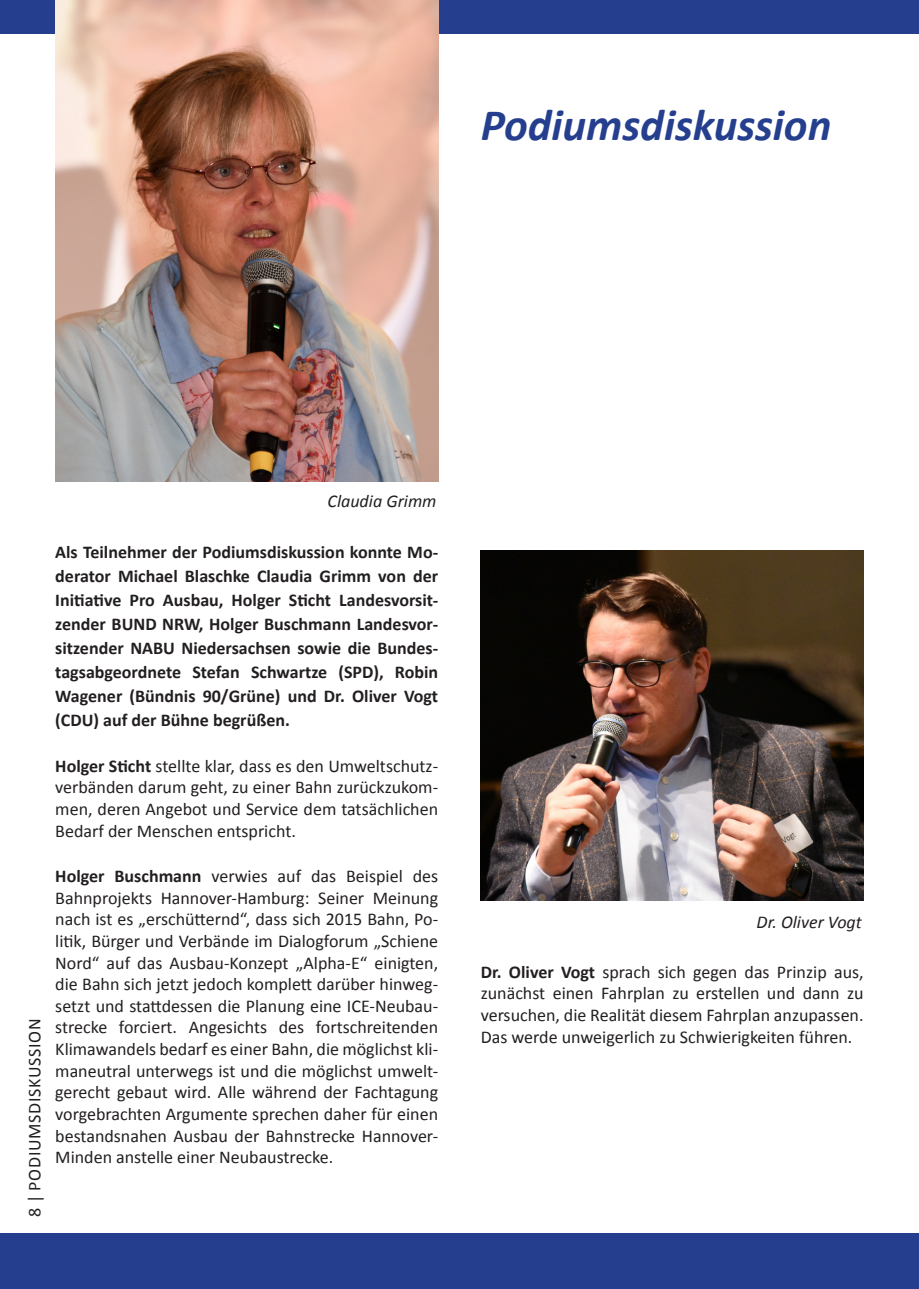
<style>
.page{position:relative;width:919px;height:1289px;background:#fff}
.page>*{position:absolute;margin:0;border:0;box-sizing:border-box;transform-origin:0 0}
.t1{font:italic 700 45px "Calibri";color:#253f8e}
.t2{font:18px/21.6px "Calibri";color:#231f20;text-align:justify}
.t3{font:700 18px/24px "Calibri";color:#231f20;text-align:justify}
.t4{font:italic 18px "Calibri";color:#231f20}
.s1{font-weight:700}
</style>
<div class="page">
<div style="left:0;top:1233px;width:918px;height:55px;background:#253f8e"></div>
<div style="left:0;top:0;width:918px;height:34px;background:#253f8e"></div>
<img style="left:55px;top:0;width:383px;height:481px">
<img style="left:480px;top:551px;width:383px;height:349px">
<p class="t1" style="left:480px;top:97px;width:352px">Podiumsdiskussion</p>
<p class="t4" style="left:327px;top:488px;width:110px">Claudia Grimm</p>
<p class="t2" style="left:24px;top:1216px;width:197px;rotate:-90deg">8 | Podiumsdiskussion</p>
<p class="t3" style="left:55px;top:540px;width:384px">Als Teilnehmer der Podiumsdiskussion konnte Mo&shy;derator Michael Blaschke Claudia Grimm von der Initiative Pro Ausbau, Holger Sticht Landesvorsit&shy;zender BUND NRW, Holger Buschmann Landesvor&shy;sitzender NABU</p>
<p class="t3" style="left:55px;top:636px;width:384px;text-indent:126px">Niedersachsen sowie die Bundes&shy;tagsabgeordnete Stefan Schwartze (SPD), Robin Wagener (Bündnis 90/Grüne) und Dr. Oliver Vogt (CDU) auf der Bühne begrüßen.</p>
<p class="t2" style="left:55px;top:755px;width:384px"><span class="s1">Holger Sticht</span> stellte klar, dass es den Umweltschutz&shy;verbänden darum geht, zu einer Bahn zurückzukom&shy;men, deren Angebot und Service dem tatsächlichen Bedarf der Menschen entspricht.</p>
<p class="t2" style="left:55px;top:865px;width:384px"><span class="s1">Holger Buschmann</span> verwies auf das Beispiel des Bahnprojekts Hannover-Hamburg: Seiner Meinung nach ist es „erschütternd“, dass sich 2015 Bahn, Po&shy;litik, Bürger und Verbände im Dialogforum „Schiene Nord“ auf das Ausbau-Konzept „Alpha-E“ einigten, die Bahn sich jetzt jedoch komplett darüber hinweg&shy;setzt und stattdessen die Planung eine ICE-Neubau&shy;strecke forciert. Angesichts des fortschreitenden Klimawandels bedarf es einer Bahn, die möglichst kli&shy;maneutral unterwegs ist und die möglichst umwelt&shy;gerecht gebaut wird. Alle während der Fachtagung vorgebrachten Argumente sprechen daher für einen bestandsnahen Ausbau der Bahnstrecke Hannover-Minden anstelle einer Neubaustrecke.</p>
<p class="t4" style="left:756px;top:909px;width:107px">Dr. Oliver Vogt</p>
<p class="t2" style="left:480px;top:960px;width:384px"><span class="s1">Dr. Oliver Vogt</span> sprach sich gegen das Prinzip aus, zunächst einen Fahrplan zu erstellen und dann zu versuchen, die Realität diesem Fahrplan anzupassen.<br>Das werde unweigerlich zu Schwierigkeiten führen.</p>
</div>
